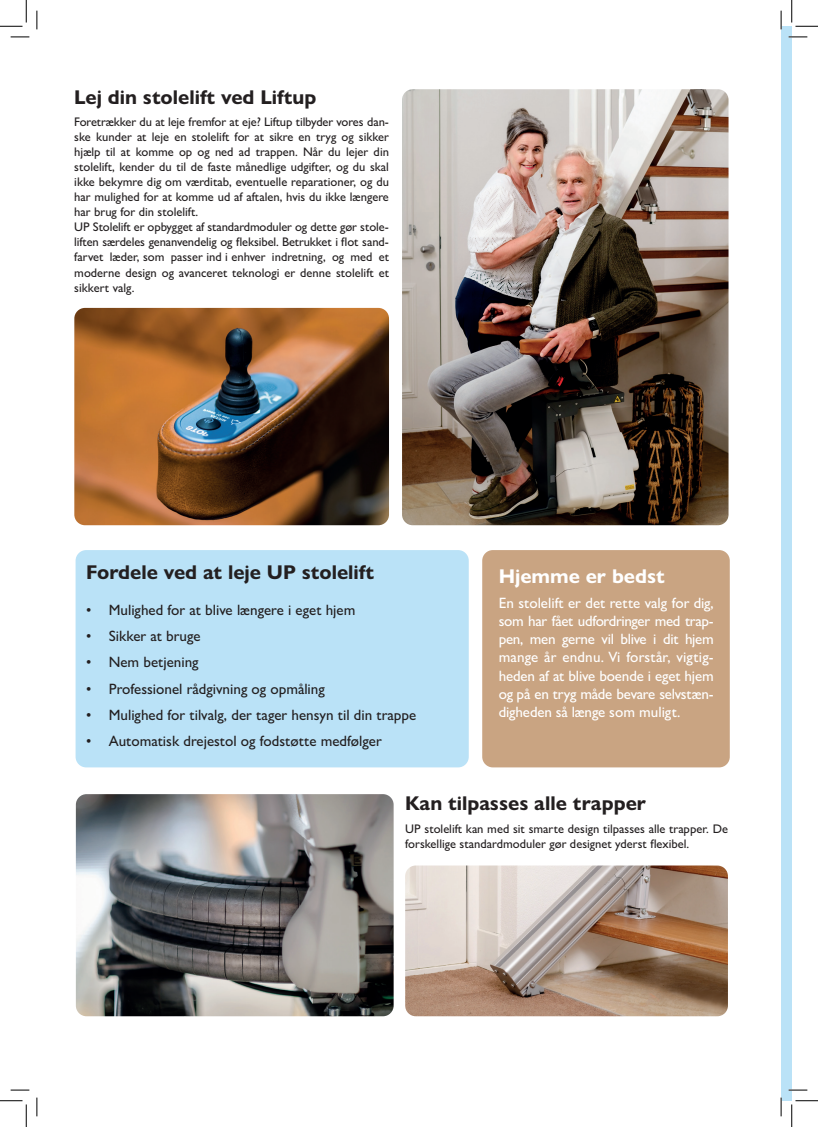
<style>
.page{position:relative;width:818px;height:1127px;background:#fff}
.page>*{position:absolute;margin:0;border:0;box-sizing:border-box;transform-origin:0 0}
.t1{font:700 20px "Gill Sans Nova";color:#231f20}
.t2{font:700 20px "Gill Sans Nova";color:#fff}
.t3{font:500 15px/18px "Gill Sans Nova";letter-spacing:-.01em;color:#fff;text-align:justify}
.t4{font:500 15px "Gill Sans Nova";color:#231f20}
.t5{font:500 12.5px/15px "Gill Sans Nova";color:#231f20}
</style>
<div class="page">
<div style="left:781px;top:26px;width:11px;height:1074px;background:#bae2f7"></div>
<div style="left:482px;top:550px;width:248px;height:217px;background:#c9a482;border-radius:11px"></div>
<div style="left:76px;top:550px;width:393px;height:217px;background:#bae2f7;border-radius:11px"></div>
<img style="left:402px;top:89px;width:326px;height:436px">
<img style="left:74px;top:308px;width:315px;height:217px">
<img style="left:76px;top:794px;width:318px;height:221px">
<img style="left:405px;top:865px;width:323px;height:150px">
<svg style="left:11px;top:36px;width:18px;height:2px"></svg>
<svg style="left:788px;top:36px;width:19px;height:2px"></svg>
<svg style="left:11px;top:1089px;width:18px;height:1px"></svg>
<svg style="left:788px;top:1089px;width:19px;height:1px"></svg>
<svg style="left:36px;top:11px;width:2px;height:18px"></svg>
<svg style="left:36px;top:1097px;width:2px;height:18px"></svg>
<svg style="left:780px;top:11px;width:2px;height:18px"></svg>
<svg style="left:780px;top:1097px;width:2px;height:18px"></svg>
<svg style="left:0;top:0;width:27px;height:27px"></svg>
<svg style="left:0;top:1100px;width:27px;height:26px"></svg>
<svg style="left:791px;top:0;width:27px;height:27px"></svg>
<svg style="left:791px;top:1100px;width:27px;height:26px"></svg>
<h1 class="t1" style="left:74px;top:85px;width:243px">Lej din stolelift ved Liftup</h1>
<p class="t5" style="left:74px;top:114px;width:316px">Foretrækker du at leje fremfor at eje? Liftup tilbyder vores dan&shy;ske kunder at leje en stolelift for at sikre en tryg og sikker hjælp til at komme op og ned ad trappen. Når du lejer din stolelift, kender du til de faste månedlige udgifter, og du skal ikke bekymre dig om værditab, eventuelle reparationer, og du har mulighed for at komme ud af aftalen, hvis du ikke længere har brug for din stolelift.<br>UP Stolelift er opbygget af standardmoduler og dette gør stole&shy;liften særdeles genanvendelig og eksibel. Betrukket i ot sand&shy;farvet læder, som passer ind i enhver indretning, og med et moderne design og avanceret teknologi er denne stolelift et sikkert valg.</p>
<h1 class="t1" style="left:86px;top:559px;width:289px">Fordele ved at leje UP stolelift</h1>
<p class="t4" style="left:86px;top:600px;width:271px">• Mulighed for at blive længere i eget hjem</p>
<p class="t4" style="left:86px;top:626px;width:116px">• Sikker at bruge</p>
<p class="t4" style="left:86px;top:652px;width:114px">• Nem betjening</p>
<p class="t4" style="left:86px;top:679px;width:240px">• Professionel rådgivning og opmåling</p>
<p class="t4" style="left:86px;top:705px;width:332px">• Mulighed for tilvalg, der tager hensyn til din trappe</p>
<p class="t4" style="left:86px;top:731px;width:297px">• Automatisk drejestol og fodstøtte medfølger</p>
<h1 class="t2" style="left:499px;top:564px;width:168px">Hjemme er bedst</h1>
<p class="t3" style="left:499px;top:594px;width:217px">En stolelift er det rette valg for dig, som har fået udfordringer med trap&shy;pen, men gerne vil blive i dit hjem mange år endnu. Vi forstår, vigtig&shy;heden af at blive boende i eget hjem og på en tryg måde bevare selvstæn&shy;digheden så længe som muligt.</p>
<h1 class="t1" style="left:405px;top:791px;width:242px">Kan tilpasses alle trapper</h1>
<p class="t5" style="left:405px;top:820px;width:324px">UP stolelift kan med sit smarte design tilpasses alle trapper. De forskellige standardmoduler gør designet yderst exibel.</p>
</div>
